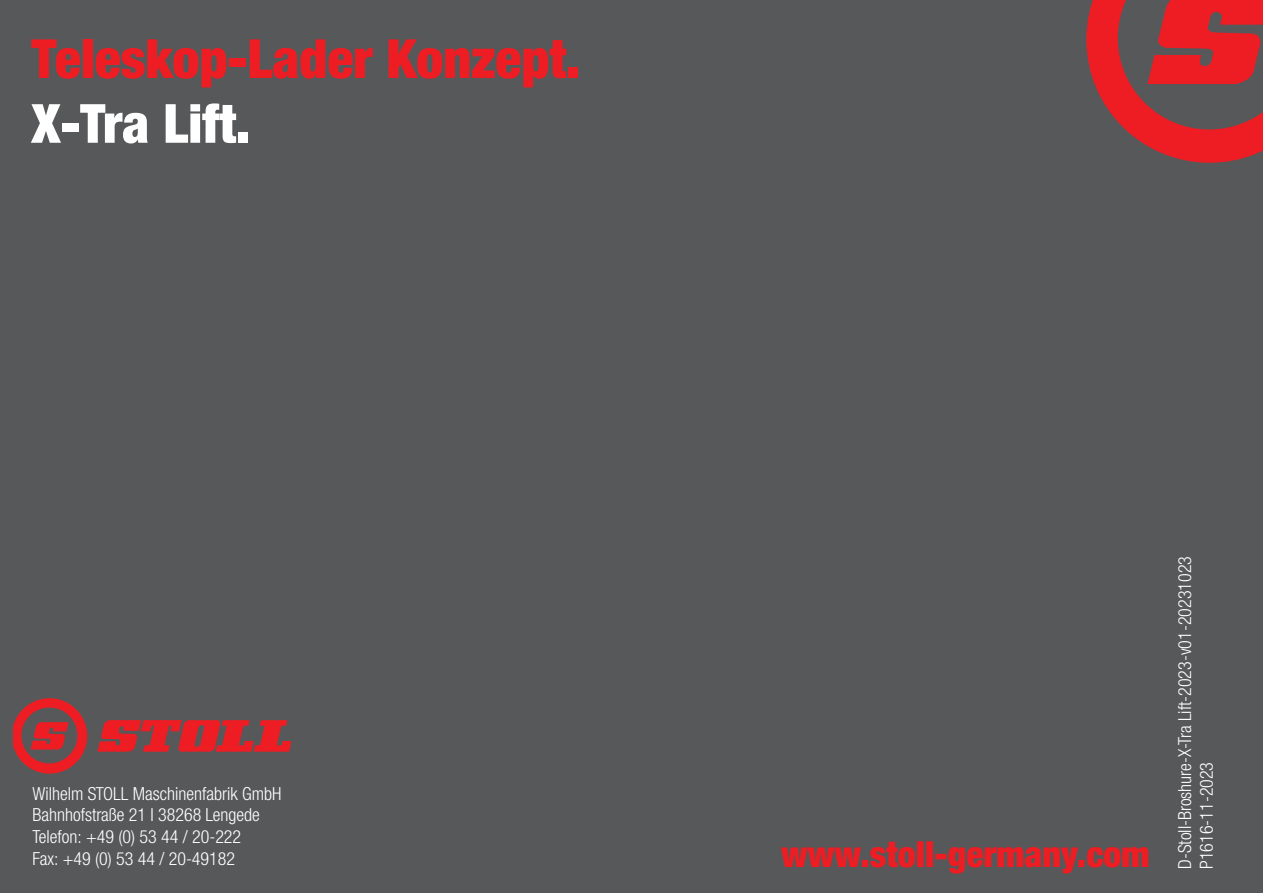
<style>
.page{position:relative;width:1263px;height:893px;background:#57585a}
.page>*{position:absolute;margin:0;border:0;box-sizing:border-box;transform-origin:0 0}
.t1{font:900 condensed 54px "Helvetica Neue LTW1 G";color:#ee1d23}
.t2{font:900 condensed 54px "Helvetica Neue LTW1 G";color:#fff}
.t3{font:900 condensed 36px "Helvetica Neue LTW1 G";color:#ee1d23}
.t4{font:300 condensed 18px/21.6px "Helvetica Neue LTW1 G";color:#fff}
</style>
<div class="page">
<svg style="left:97px;top:720px;width:193px;height:32px"></svg>
<svg style="left:13px;top:698px;width:74px;height:76px"></svg>
<svg style="left:1086px;top:0;width:177px;height:163px"></svg>
<h1 class="t1" style="left:31px;top:27px;width:550px">Teleskop-Lader Konzept.</h1>
<h1 class="t2" style="left:31px;top:91px;width:220px">X-Tra Lift.</h1>
<p class="t4" style="left:33px;top:783px;width:250px">Wilhelm STOLL Maschinenfabrik GmbH<br>Bahnhofstraße 21 I 38268 Lengede<br>Telefon: +49 (0) 53 44 / 20-222<br>Fax: +49 (0) 53 44 / 20-49182</p>
<h2 class="t3" style="left:781px;top:833px;width:370px">www.stoll-germany.com</h2>
<p class="t4" style="left:1174px;top:869px;width:314px;rotate:-90deg">D-Stoll-Broshure-X-Tra Lift-2023-v01-20231023<br>P1616-11-2023</p>
</div>
